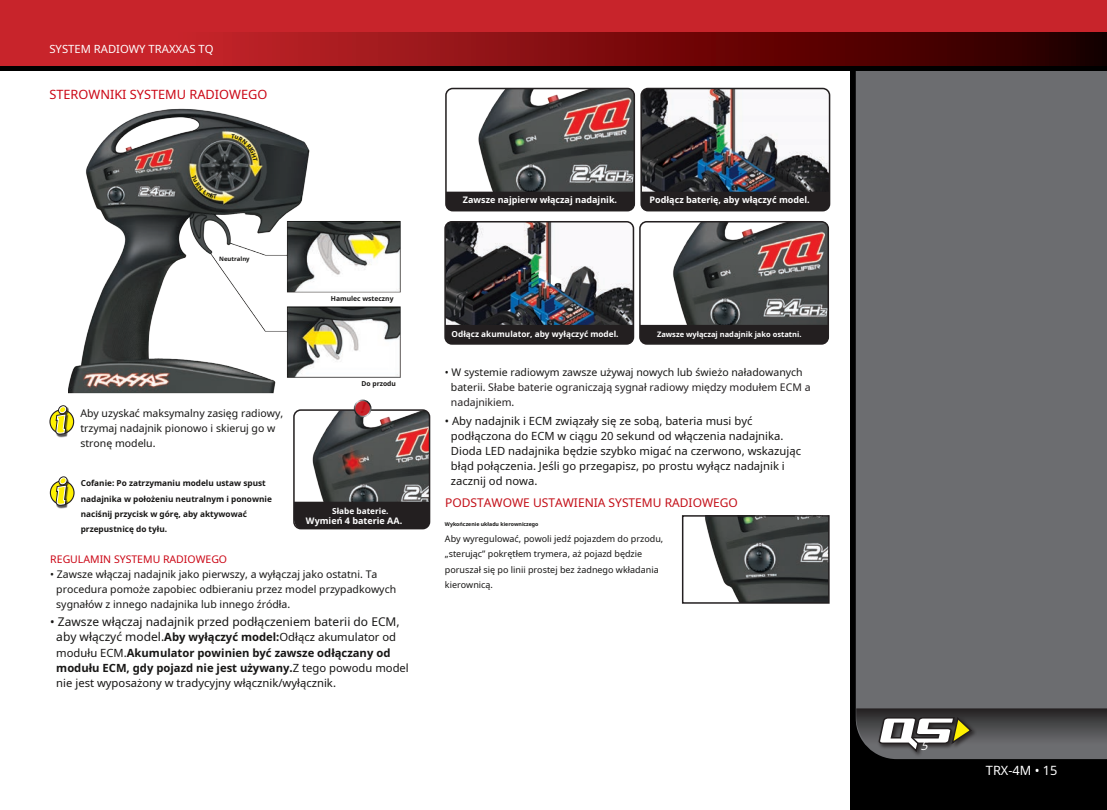
<style>
.page{position:relative;width:1107px;height:810px;background:#fff}
.page>*{position:absolute;margin:0;border:0;box-sizing:border-box;transform-origin:0 0}
.t1{font:italic 700 15px "Noto Sans";color:#c30e17}
.t2{font:12.75px "Noto Sans";color:#cb0615}
.t3{font:12.75px "Noto Sans";color:#fff}
.t4{font:12px "Noto Sans";color:#171615}
.t5{font:12px "Noto Sans";color:#c30e17}
.t6{font:italic 12px "Noto Sans";color:#fff}
.t7{font:11.25px/15px "Noto Sans";color:#171615}
.t8{font:11.25px "Noto Sans";color:#fff}
.t9{font:10.5px/15px "Noto Sans";color:#171615}
.t10{font:10.5px "Noto Sans";color:#cb0615}
.t11{font:9px/15.5px "Noto Sans";color:#171615}
.t12{font:700 9px "Noto Sans";color:#fff}
.t13{font:700 8.25px/15.3px "Noto Sans";color:#171615}
.t14{font:700 8.25px "Noto Sans";color:#fff}
.t15{font:700 7.5px "Noto Sans";color:#fff}
.t16{font:700 6.75px "Noto Sans";color:#171615}
.t17{font:700 6px "Noto Sans";color:#171615}
.t18{font:700 5.25px "Noto Sans";color:#171615}
.s1{color:#231f20}
.s2{font-size:12px}
.s3{font-weight:700}
</style>
<div class="page">
<div style="left:850px;top:13px;width:257px;height:797px;background:#000"></div>
<div style="left:856px;top:71px;width:251px;height:688px;background:#6c6d70"></div>
<div style="left:0;top:0;width:1107px;height:70px;background:#000"></div>
<div style="left:0;top:0;width:1107px;height:51px;background:#c8242b"></div>
<svg style="left:0;top:32px;width:1107px;height:34px;background:#831013"></svg>
<div style="left:877px;top:716px;width:100px;height:41px;background:#6c6d70"></div>
<svg style="left:856px;top:708px;width:251px;height:47px;background:#5d5c5b"></svg>
<img style="left:705px;top:518px;width:122px;height:83px">
<div style="left:682px;top:515px;width:148px;height:89px;border:2px solid #231f20"></div>
<img style="left:446px;top:89px;width:188px;height:103px">
<div style="left:445px;top:88px;width:190px;height:123px;border:2px solid #231f20;border-radius:7px"></div>
<div style="left:446px;top:192px;width:188px;height:19px;background:#231f20"></div>
<img style="left:643px;top:89px;width:186px;height:103px">
<div style="left:640px;top:88px;width:190px;height:123px;border:2px solid #231f20;border-radius:7px"></div>
<div style="left:641px;top:192px;width:189px;height:19px;background:#231f20"></div>
<img style="left:447px;top:222px;width:186px;height:103px">
<div style="left:444px;top:221px;width:190px;height:124px;border:2px solid #231f20;border-radius:7px"></div>
<div style="left:445px;top:325px;width:188px;height:19px;background:#231f20"></div>
<img style="left:642px;top:222px;width:186px;height:103px">
<div style="left:639px;top:221px;width:190px;height:124px;border:2px solid #231f20;border-radius:7px"></div>
<div style="left:640px;top:325px;width:188px;height:19px;background:#231f20"></div>
<img style="left:68px;top:108px;width:333px;height:299px">
<svg style="left:50px;top:410px;width:24px;height:23px"></svg>
<div style="left:49px;top:409px;width:25px;height:25px;border:1px solid #231f20;border-radius:50%"></div>
<div style="left:56px;top:407px;width:13px;height:30px;background:#231f20;opacity:.75"></div>
<div style="left:58px;top:405px;width:9px;height:9px;border:3px solid #231f20;border-radius:50%"></div>
<div style="left:59px;top:407px;width:7px;height:6px;background:#fff101;border-radius:50%"></div>
<div style="left:59px;top:406px;width:7px;height:7px;border:1px solid #fff;border-radius:50%"></div>
<svg style="left:50px;top:481px;width:24px;height:24px"></svg>
<div style="left:50px;top:480px;width:25px;height:25px;border:1px solid #231f20;border-radius:50%"></div>
<div style="left:56px;top:478px;width:14px;height:31px;background:#231f20;opacity:.75"></div>
<svg style="left:54px;top:412px;width:15px;height:97px"></svg>
<img style="left:296px;top:410px;width:134px;height:92px">
<div style="left:293px;top:409px;width:137px;height:120px;border:2px solid #231f20;border-radius:7px"></div>
<div style="left:294px;top:502px;width:137px;height:27px;background:#231f20"></div>
<div style="left:355px;top:400px;width:16px;height:17px;background:#c8242b;border-radius:50%"></div>
<div style="left:354px;top:400px;width:17px;height:17px;border:2px solid #fff;border-radius:50%"></div>
<svg style="left:231px;top:133px;width:27px;height:28px"></svg>
<svg style="left:192px;top:174px;width:25px;height:25px"></svg>
<p class="t8" style="left:49px;top:41px;width:166px">SYSTEM RADIOWY TRAXXAS TQ</p>
<p class="t2" style="left:49px;top:85px;width:219px">STEROWNIKI SYSTEMU RADIOWEGO</p>
<p class="t17" style="left:219px;top:255px;width:32px">Neutralny</p>
<p class="t9" style="left:80px;top:405px;width:204px">Aby uzyskać maksymalny zasięg radiowy, trzymaj nadajnik pionowo i skieruj go w stronę modelu.</p>
<p class="t16" style="left:331px;top:294px;width:64px">Hamulec wsteczny</p>
<p class="t16" style="left:361px;top:379px;width:36px">Do przodu</p>
<h1 class="t1" style="left:360px;top:397px;width:12px">!</h1>
<p class="t12" style="left:463px;top:193px;width:156px">Zawsze najpierw włączaj nadajnik.</p>
<p class="t12" style="left:650px;top:193px;width:162px">Podłącz baterię, aby włączyć model.</p>
<p class="t14" style="left:452px;top:328px;width:168px">Odłącz akumulator, aby wyłączyć model.</p>
<p class="t15" style="left:657px;top:329px;width:146px">Zawsze wyłączaj nadajnik jako ostatni.</p>
<p class="t9" style="left:451px;top:365px;width:361px;text-indent:-6px">• W systemie radiowym zawsze używaj nowych lub świeżo naładowanych baterii. <span class="s1">Słabe baterie ograniczają sygnał radiowy między modułem ECM a nadajnikiem.</span></p>
<p class="t7" style="left:451px;top:413px;width:352px;text-indent:-6px">• Aby nadajnik i ECM związały się ze sobą, bateria musi być podłączona do ECM w ciągu 20 sekund od włączenia nadajnika.<br>Dioda LED nadajnika będzie szybko migać na czerwono, wskazując błąd połączenia. Jeśli go przegapisz, po prostu wyłącz nadajnik i</p>
<p class="t13" style="left:81px;top:476px;width:187px">Cofanie: Po zatrzymaniu modelu ustaw spust</p>
<p class="t7" style="left:451px;top:473px;width:88px">zacznij od nowa.</p>
<p class="t13" style="left:81px;top:491px;width:193px">nadajnika w położeniu neutralnym i ponownie naciśnij przycisk w górę, aby aktywować przepustnicę do tyłu.</p>
<p class="t5" style="left:445px;top:494px;width:294px">PODSTAWOWE USTAWIENIA SYSTEMU RADIOWEGO</p>
<p class="t14" style="left:332px;top:505px;width:58px">Słabe baterie.</p>
<p class="t12" style="left:306px;top:514px;width:98px">Wymień 4 baterie AA.</p>
<p class="t18" style="left:445px;top:521px;width:95px">Wykończenie układu kierowniczego</p>
<p class="t11" style="left:445px;top:531px;width:220px">Aby wyregulować, powoli jedź pojazdem do przodu, „sterując” pokrętłem trymera, aż pojazd będzie poruszał się po linii prostej bez żadnego wkładania kierownicą.</p>
<p class="t10" style="left:50px;top:552px;width:178px">REGULAMIN SYSTEMU RADIOWEGO</p>
<p class="t9" style="left:56px;top:566px;width:341px;text-indent:-6px">• Zawsze włączaj nadajnik jako pierwszy, a wyłączaj jako ostatni. Ta procedura pomoże zapobiec odbieraniu przez model przypadkowych sygnałów z innego nadajnika lub innego źródła.</p>
<p class="t4" style="left:50px;top:613px;width:351px">• Zawsze włączaj nadajnik przed podłączeniem baterii do ECM,</p>
<p class="t7" style="left:56px;top:629px;width:354px"><span class="s2">aby włączyć model.</span><span class="s3">Aby wyłączyć model:</span>Odłącz akumulator od modułu ECM.<span class="s3">Akumulator powinien być zawsze odłączany od modułu ECM, gdy pojazd nie jest używany.</span>Z tego powodu model nie jest wyposażony w tradycyjny włącznik/wyłącznik.</p>
<p class="t6" style="left:921px;top:737px;width:13px">5</p>
<p class="t3" style="left:986px;top:762px;width:73px">TRX-4M • 15</p>
</div>
